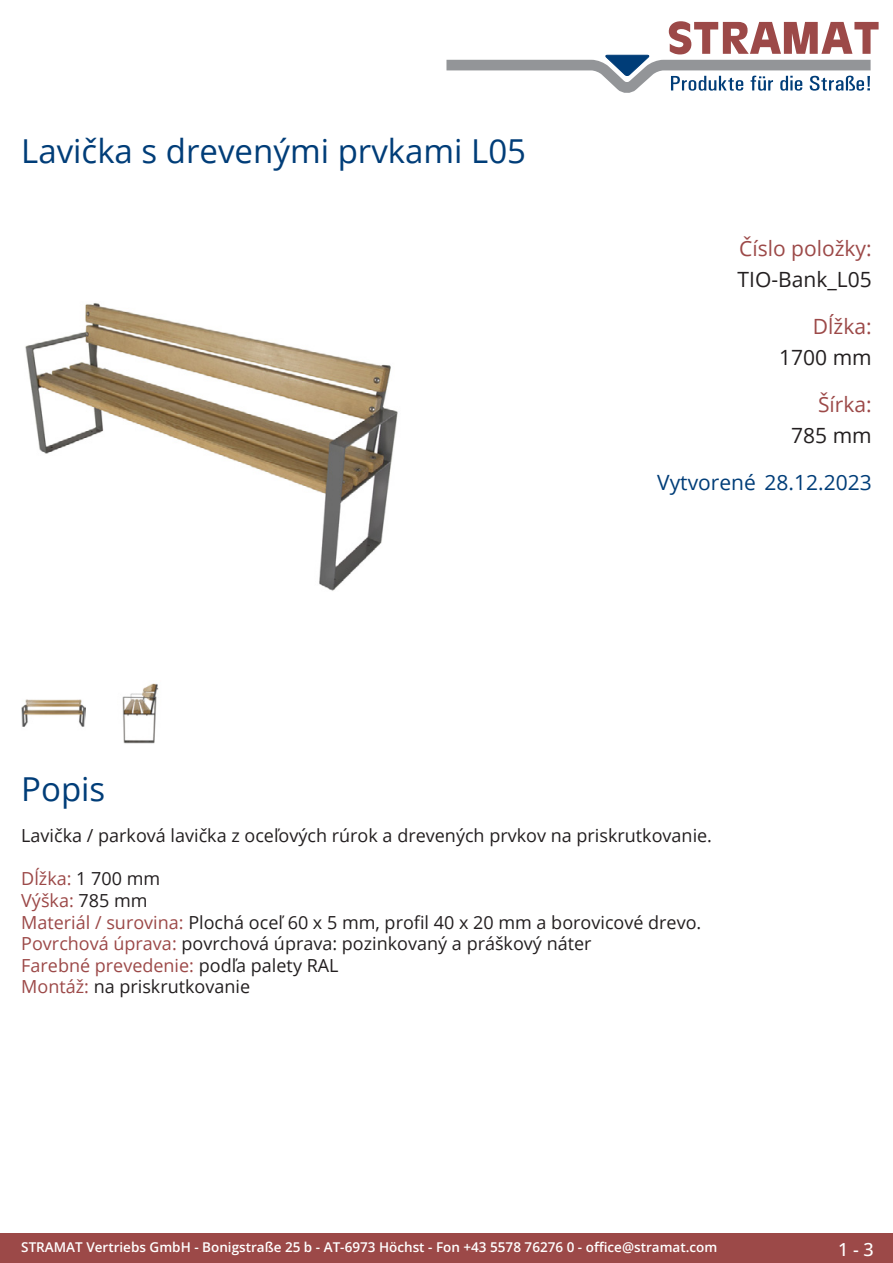
<style>
.page{position:relative;width:893px;height:1263px;background:#fff}
.page>*{position:absolute;margin:0;border:0;box-sizing:border-box;transform-origin:0 0}
.Produkttitel{font:33px "Open Sans";color:#003d78}
.TechDaten_Überschrif{font:21px "Open Sans";color:#9c4948}
.TechDaten_Inhalt{font:21px "Open Sans";color:#231f20}
.Erstellungsdatum{font:21px "Open Sans";color:#003d78}
.Beschreibung_Text{font:18px/21.6px "Open Sans";color:#231f20}
.t1{font:500 18px "Open Sans";color:#fff}
.t2{font:600 13.5px "Open Sans";color:#fff}
.s1{color:#9c4948}
</style>
<div class="page">
<div style="left:0;top:1233px;width:893px;height:30px;background:#9c4948"></div>
<svg style="left:446px;top:21px;width:433px;height:72px"></svg>
<img style="left:25px;top:303px;width:373px;height:288px">
<img style="left:21px;top:699px;width:64px;height:28px">
<img style="left:122px;top:683px;width:37px;height:61px">
<p class="Produkttitel" style="left:21px;top:128px;width:506px">Lavička s drevenými prvkami L05</p>
<p class="TechDaten_Überschrif" style="left:739px;top:234px;width:134px">Číslo položky:</p>
<p class="TechDaten_Inhalt" style="left:738px;top:265px;width:136px">TIO-Bank_L05</p>
<p class="TechDaten_Überschrif" style="left:813px;top:312px;width:60px">Dĺžka:</p>
<p class="TechDaten_Inhalt" style="left:779px;top:343px;width:94px">1700 mm</p>
<p class="TechDaten_Überschrif" style="left:818px;top:390px;width:55px">Šírka:</p>
<p class="TechDaten_Inhalt" style="left:791px;top:421px;width:82px">785 mm</p>
<p class="Erstellungsdatum" style="left:657px;top:468px;width:216px">Vytvorené 28.12.2023</p>
<p class="Produkttitel" style="left:21px;top:766px;width:86px">Popis</p>
<p class="Beschreibung_Text" style="left:21px;top:824px;width:692px">Lavička / parková lavička z oceľových rúrok a drevených prvkov na priskrutkovanie.</p>
<p class="Beschreibung_Text" style="left:21px;top:867px;width:682px"><span class="s1">Dĺžka:</span> 1 700 mm<br><span class="s1">Výška:</span> 785 mm<br><span class="s1">Materiál / surovina:</span> Plochá oceľ 60 x 5 mm, profil 40 x 20 mm a borovicové drevo.<br><span class="s1">Povrchová úprava:</span> povrchová úprava: pozinkovaný a práškový náter<br><span class="s1">Farebné prevedenie:</span> podľa palety RAL<br><span class="s1">Montáž:</span> na priskrutkovanie</p>
<p class="t2" style="left:21px;top:1238px;width:698px">STRAMAT Vertriebs GmbH - Bonigstraße 25 b - AT-6973 Höchst - Fon +43 5578 76276 0 - office@stramat.com</p>
<p class="t1" style="left:838px;top:1237px;width:37px">1 - 3</p>
</div>
